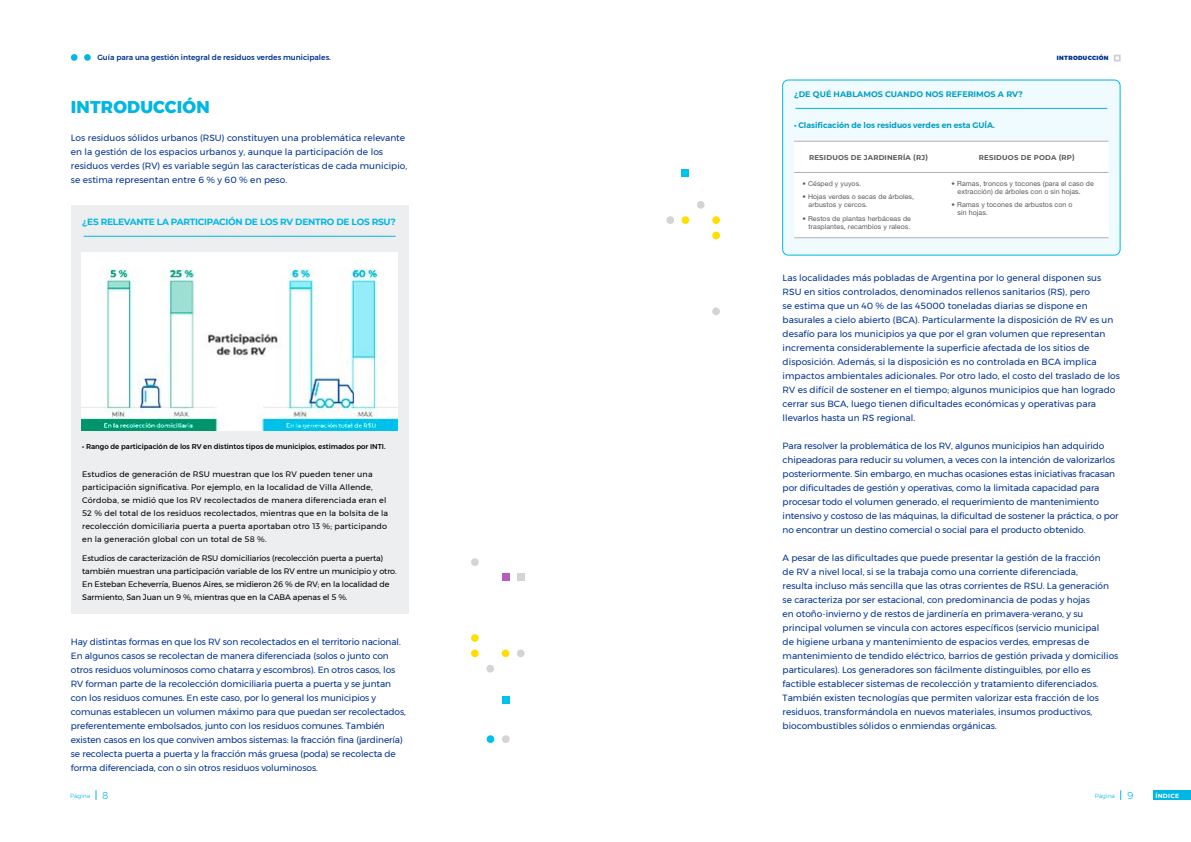
<style>
.page{position:relative;width:1191px;height:842px;background:#fff}
.page>*{position:absolute;margin:0;border:0;box-sizing:border-box;transform-origin:0 0}
.t1{font:800 17px "Montserrat";letter-spacing:.01em;color:#00b7e4}
.t2{font:9px/14px "Montserrat";color:#003292}
.t3{font:700 9px "Montserrat";letter-spacing:-.03em;color:#00b7e4}
.t4{font:8px/13px "Montserrat";letter-spacing:.02em;color:#000}
.t5{font:8px/13px "Montserrat";letter-spacing:-.01em;color:#000}
.t6{font:600 8px "Montserrat";color:#009ec3}
.t7{font:700 8px "Montserrat";color:#009ec3}
.t8{font:500 7.5px "Montserrat";color:#003292}
.t9{font:7px/8px "Helvetica Neue LT Pro";letter-spacing:.01em;color:#5b5b5f}
.t10{font:500 7px "Montserrat";color:#000}
.t11{font:700 7px "Montserrat";letter-spacing:.025em;color:#5b5b5f}
.t12{font:6.8px/8px "Helvetica Neue LT Pro";letter-spacing:.01em;color:#5b5b5f}
.t13{font:300 6px "Montserrat";color:#00b7e4}
.t14{font:900 6px "Montserrat";letter-spacing:.05em;color:#003292}
.t15{font:700 6px "Montserrat";letter-spacing:.05em;color:#fff}
.s1{font-size:6.8px}
.s2{font-size:10px}
</style>
<div class="page">
<div style="left:71px;top:54px;width:6px;height:7px;background:#00b7e4;border-radius:50%"></div>
<div style="left:84px;top:54px;width:7px;height:7px;background:#00b7e4;border-radius:50%"></div>
<svg style="left:1114px;top:55px;width:6px;height:7px"></svg>
<div style="left:1153px;top:791px;width:38px;height:9px;background:#00b7e4"></div>
<div style="left:471px;top:649px;width:8px;height:8px;background:#ffdf00;border-radius:50%"></div>
<div style="left:517px;top:649px;width:7px;height:8px;background:#d1d5d5;border-radius:50%"></div>
<div style="left:486px;top:665px;width:8px;height:7px;background:#d1d5d5;border-radius:50%"></div>
<div style="left:502px;top:649px;width:7px;height:8px;background:#ffdf00;border-radius:50%"></div>
<div style="left:471px;top:634px;width:8px;height:8px;background:#ffdf00;border-radius:50%"></div>
<div style="left:502px;top:574px;width:7px;height:7px;background:#b55eb9"></div>
<div style="left:517px;top:574px;width:7px;height:7px;background:#d1d5d5"></div>
<div style="left:471px;top:558px;width:8px;height:8px;background:#d1d5d5;border-radius:50%"></div>
<div style="left:502px;top:735px;width:7px;height:8px;background:#d1d5d5;border-radius:50%"></div>
<div style="left:486px;top:735px;width:8px;height:8px;background:#00c1ea;border-radius:50%"></div>
<div style="left:502px;top:696px;width:8px;height:8px;background:#00c1ea"></div>
<div style="left:71px;top:205px;width:337px;height:33px;background:#eceef0"></div>
<div style="left:71px;top:234px;width:337px;height:32px;background:#eceef0"></div>
<div style="left:71px;top:248px;width:337px;height:32px;background:linear-gradient(to right,#f5f6f7,#f5f6f7)"></div>
<div style="left:71px;top:262px;width:337px;height:45px;background:#eceef0"></div>
<div style="left:71px;top:304px;width:337px;height:32px;background:#eceef0"></div>
<div style="left:71px;top:332px;width:337px;height:32px;background:#eceef0"></div>
<div style="left:71px;top:360px;width:337px;height:32px;background:#eceef0"></div>
<div style="left:71px;top:389px;width:337px;height:31px;background:#eceef0"></div>
<div style="left:71px;top:417px;width:337px;height:31px;background:#eceef0"></div>
<div style="left:71px;top:444px;width:337px;height:32px;background:#eceef0"></div>
<div style="left:71px;top:458px;width:337px;height:97px;background:#eceef0"></div>
<div style="left:71px;top:542px;width:337px;height:71px;background:#eceef0"></div>
<img style="left:82px;top:253px;width:315px;height:178px">
<hr style="left:84px;top:236px;width:311px;height:1px;background:#00b7e4">
<div style="left:782px;top:80px;width:338px;height:175px;background:#effbfe;border-radius:6px"></div>
<div style="left:782px;top:80px;width:338px;height:175px;border:1px solid #00b7e4;border-radius:6px"></div>
<div style="left:794px;top:142px;width:314px;height:29px;background:#fff"></div>
<div style="left:794px;top:172px;width:149px;height:66px;background:#fff"></div>
<div style="left:943px;top:172px;width:165px;height:66px;background:#fff"></div>
<hr style="left:794px;top:141px;width:149px;height:1px;background:#b0afb5">
<hr style="left:943px;top:141px;width:165px;height:1px;background:#b0afb5">
<hr style="left:794px;top:172px;width:149px;height:1px;background:#b0afb5">
<hr style="left:943px;top:172px;width:165px;height:1px;background:#b0afb5">
<hr style="left:794px;top:237px;width:149px;height:1px;background:#b0afb5">
<hr style="left:943px;top:237px;width:165px;height:1px;background:#b0afb5">
<hr style="left:795px;top:108px;width:312px;height:1px;background:#00b7e4">
<div style="left:712px;top:216px;width:8px;height:8px;background:#ffdf00;border-radius:50%"></div>
<div style="left:666px;top:216px;width:8px;height:8px;background:#d1d5d5;border-radius:50%"></div>
<div style="left:697px;top:201px;width:7px;height:8px;background:#d1d5d5;border-radius:50%"></div>
<div style="left:681px;top:216px;width:8px;height:8px;background:#ffdf00;border-radius:50%"></div>
<div style="left:712px;top:232px;width:8px;height:7px;background:#ffdf00;border-radius:50%"></div>
<div style="left:712px;top:307px;width:8px;height:8px;background:#d1d5d5;border-radius:50%"></div>
<div style="left:681px;top:169px;width:7px;height:8px;background:#00c1ea"></div>
<p class="t8" style="left:97px;top:52px;width:235px">Guía para una gestión integral de residuos verdes municipales.</p>
<h1 class="t1" style="left:71px;top:93px;width:140px">INTRODUCCIÓN</h1>
<p class="t2" style="left:71px;top:131px;width:338px">Los residuos sólidos urbanos (RSU) constituyen una problemática relevante en la gestión de los espacios urbanos y, aunque la participación de los residuos verdes (RV) es variable según las características de cada municipio, se estima representan entre 6 % y 60 % en peso.</p>
<p class="t3" style="left:82px;top:215px;width:315px">¿ES RELEVANTE LA PARTICIPACIÓN DE LOS RV DENTRO DE LOS RSU?</p>
<p class="t10" style="left:82px;top:441px;width:305px">• Rango de participación de los RV en distintos tipos de municipios, estimados por INTI.</p>
<p class="t4" style="left:82px;top:467px;width:307px">Estudios de generación de RSU muestran que los RV pueden tener una participación significativa. Por ejemplo, en la localidad de Villa Allende, Córdoba, se midió que los RV recolectados de manera diferenciada eran el 52 % del total de los residuos recolectados, mientras que en la bolsita de la recolección domiciliaria puerta a puerta aportaban otro 13 %; participando en la generación global con un total de 58 %.</p>
<p class="t5" style="left:82px;top:551px;width:316px">Estudios de caracterización de RSU domiciliarios (recolección puerta a puerta) también muestran una participación variable de los RV entre un municipio y otro.<br>En Esteban Echeverría, Buenos Aires, se midieron 26 % de RV; en la localidad de Sarmiento, San Juan un 9 %, mientras que en la CABA apenas el 5 %.</p>
<p class="t2" style="left:71px;top:635px;width:337px">Hay distintas formas en que los RV son recolectados en el territorio nacional.<br>En algunos casos se recolectan de manera diferenciada (solos o junto con otros residuos voluminosos como chatarra y escombros). En otros casos, los RV forman parte de la recolección domiciliaria puerta a puerta y se juntan con los residuos comunes. En este caso, por lo general los municipios y comunas establecen un volumen máximo para que puedan ser recolectados, preferentemente embolsados, junto con los residuos comunes. También existen casos en los que conviven ambos sistemas: la fracción fina (jardinería) se recolecta puerta a puerta y la fracción más gruesa (poda) se recolecta de forma diferenciada, con o sin otros residuos voluminosos.</p>
<p class="t7" style="left:794px;top:89px;width:230px">¿DE QUÉ HABLAMOS CUANDO NOS REFERIMOS A RV?</p>
<p class="t6" style="left:794px;top:119px;width:202px">• Clasificación de los residuos verdes en esta GUÍA.</p>
<p class="t14" style="left:1057px;top:53px;width:53px">INTRODUCCIÓN</p>
<p class="t11" style="left:809px;top:153px;width:120px">RESIDUOS DE JARDINERÍA (RJ)</p>
<p class="t11" style="left:979px;top:153px;width:97px">RESIDUOS DE PODA (RP)</p>
<p class="t12" style="left:802px;top:179px;width:60px">• Césped y yuyos.</p>
<p class="t12" style="left:808px;top:193px;width:107px;text-indent:-6px">• Hojas verdes o secas de árboles, arbustos y cercos.</p>
<p class="t12" style="left:802px;top:214px;width:110px;text-align:right">• Restos de plantas herbáceas de trasplantes, recambios y raleos.</p>
<p class="t9" style="left:957px;top:179px;width:138px;text-indent:-6px"><span class="s1">•</span> Ramas, troncos y tocones (para el caso de extracción) de árboles con o sin hojas.</p>
<p class="t9" style="left:957px;top:201px;width:116px;text-indent:-6px"><span class="s1">•</span> Ramas y tocones de arbustos con o sin hojas.</p>
<p class="t2" style="left:782px;top:271px;width:339px">Las localidades más pobladas de Argentina por lo general disponen sus RSU en sitios controlados, denominados rellenos sanitarios (RS), pero<br>se estima que un 40 % de las 45000 toneladas diarias se dispone en basurales a cielo abierto (BCA). Particularmente la disposición de RV es un desafío para los municipios ya que por el gran volumen que representan incrementa considerablemente la superficie afectada de los sitios de disposición. Además, si la disposición es no controlada en BCA implica impactos ambientales adicionales. Por otro lado, el costo del traslado de los RV es difícil de sostener en el tiempo; algunos municipios que han logrado cerrar sus BCA, luego tienen dificultades económicas y operativas para llevarlos hasta un RS regional.</p>
<p class="t2" style="left:782px;top:439px;width:337px">Para resolver la problemática de los RV, algunos municipios han adquirido chipeadoras para reducir su volumen, a veces con la intención de valorizarlos posteriormente. Sin embargo, en muchas ocasiones estas iniciativas fracasan por dificultades de gestión y operativas, como la limitada capacidad para procesar todo el volumen generado, el requerimiento de mantenimiento intensivo y costoso de las máquinas, la dificultad de sostener la práctica, o por no encontrar un destino comercial o social para el producto obtenido.</p>
<p class="t2" style="left:782px;top:551px;width:337px">A pesar de las dificultades que puede presentar la gestión de la fracción<br>de RV a nivel local, si se la trabaja como una corriente diferenciada,<br>resulta incluso más sencilla que las otras corrientes de RSU. La generación se caracteriza por ser estacional, con predominancia de podas y hojas<br>en otoño-invierno y de restos de jardinería en primavera-verano, y su principal volumen se vincula con actores específicos (servicio municipal<br>de higiene urbana y mantenimiento de espacios verdes, empresas de mantenimiento de tendido eléctrico, barrios de gestión privada y domicilios particulares). Los generadores son fácilmente distinguibles, por ello es factible establecer sistemas de recolección y tratamiento diferenciados.<br>También existen tecnologías que permiten valorizar esta fracción de los residuos, transformándola en nuevos materiales, insumos productivos, biocombustibles sólidos o enmiendas orgánicas.</p>
<p class="t13" style="left:70px;top:791px;width:40px">Página <span class="s2">8</span></p>
<p class="t13" style="left:1094px;top:791px;width:40px">Página <span class="s2">9</span></p>
<p class="t15" style="left:1155px;top:791px;width:25px">ÍNDICE</p>
</div>
